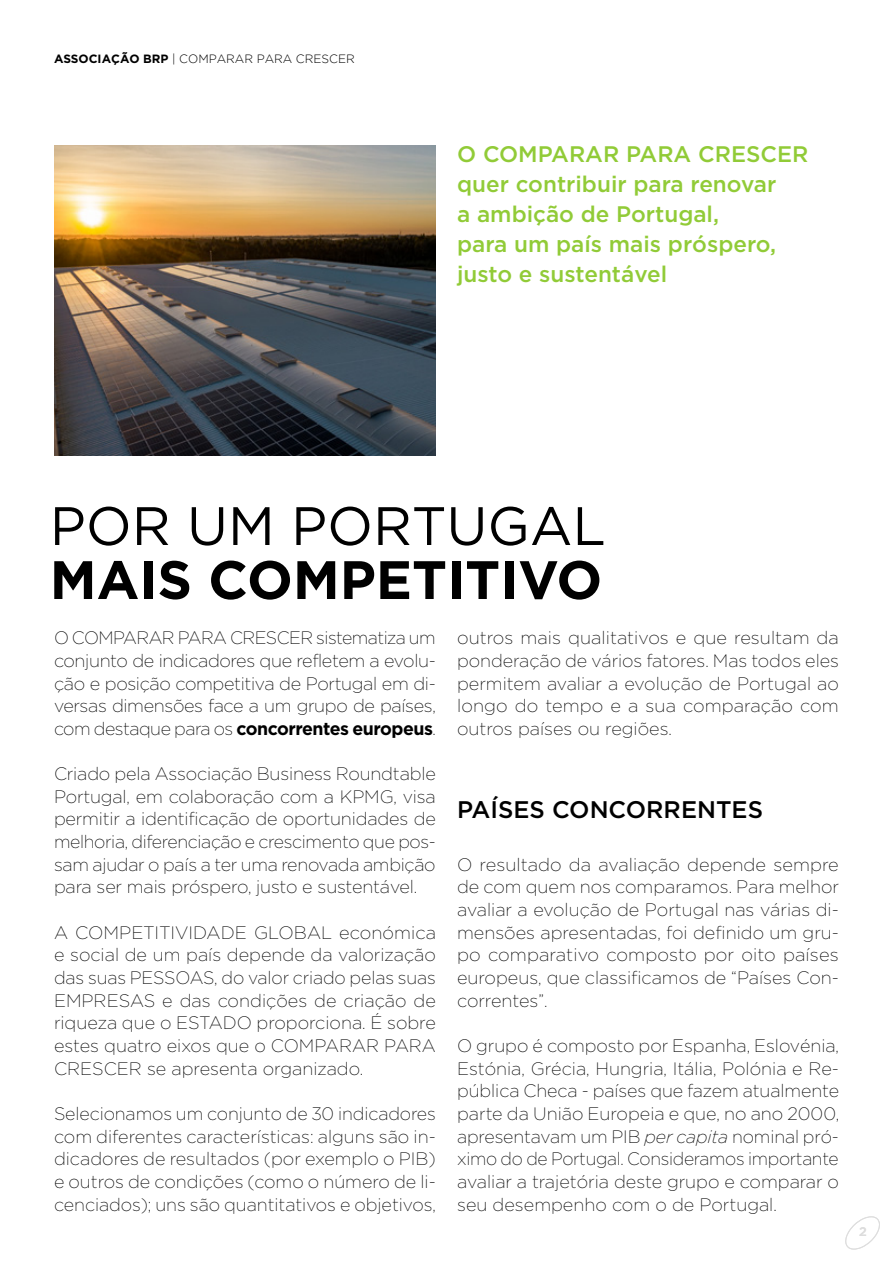
<style>
.page{position:relative;width:893px;height:1263px;background:#fff}
.page>*{position:absolute;margin:0;border:0;box-sizing:border-box;transform-origin:0 0}
.t1{font:700 54px "Gotham";color:#000}
.t2{font:54px "Gotham";color:#000}
.t3{font:500 24px "Gotham";color:#000}
.t4{font:500 22.5px/30px "Gotham";color:#91cb37}
.t5{font:200 18px/22.6px "Gotham";color:#000;text-align:justify}
.t6{font:500 12.45px "Gotham";color:#ddd}
.t7{font:300 12px "Gotham HTF";color:#000}
.s1{font-family:"Gotham";font-weight:700}
.s2{font-weight:700}
.s3{font-style:italic}
</style>
<div class="page">
<svg style="left:845px;top:1216px;width:35px;height:34px"></svg>
<img style="left:54px;top:145px;width:382px;height:310px">
<p class="t7" style="left:54px;top:52px;width:302px"><span class="s1">ASSOCIAÇÃO BRP</span> | COMPARAR PARA CRESCER</p>
<p class="t4" style="left:457px;top:138px;width:353px">O COMPARAR PARA CRESCER quer contribuir para renovar<br>a ambição de Portugal,<br>para um país mais próspero, justo e sustentável</p>
<h1 class="t2" style="left:50px;top:491px;width:557px">POR UM PORTUGAL</h1>
<h1 class="t1" style="left:50px;top:549px;width:554px">MAIS COMPETITIVO</h1>
<p class="t5" style="left:54px;top:626px;width:383px">O COMPARAR PARA CRESCER sistematiza um conjunto de indicadores que refletem a evolu&shy;ção e posição competitiva de Portugal em di&shy;versas dimensões face a um grupo de países, com destaque para os <span class="s2">concorrentes europeus</span>.</p>
<p class="t5" style="left:54px;top:762px;width:383px">Criado pela Associação Business Roundtable Portugal, em colaboração com a KPMG, visa permitir a identificação de oportunidades de melhoria, diferenciação e crescimento que pos&shy;sam ajudar o país a ter uma renovada ambição para ser mais próspero, justo e sustentável.</p>
<p class="t5" style="left:54px;top:921px;width:383px">A COMPETITIVIDADE GLOBAL económica e social de um país depende da valorização das suas PESSOAS, do valor criado pelas suas EMPRESAS e das condições de criação de riqueza que o ESTADO proporciona. É sobre estes quatro eixos que o COMPARAR PARA CRESCER se apresenta organizado.</p>
<p class="t5" style="left:54px;top:1102px;width:383px">Selecionamos um conjunto de 30 indicadores com diferentes características: alguns são in&shy;dicadores de resultados (por exemplo o PIB) e outros de condições (como o número de li&shy;cenciados); uns são quantitativos e objetivos,</p>
<p class="t5" style="left:457px;top:626px;width:383px">outros mais qualitativos e que resultam da ponderação de vários fatores. Mas todos eles permitem avaliar a evolução de Portugal ao longo do tempo e a sua comparação com outros países ou regiões.</p>
<h2 class="t3" style="left:457px;top:795px;width:307px">PAÍSES CONCORRENTES</h2>
<p class="t5" style="left:457px;top:853px;width:383px">O resultado da avaliação depende sempre de com quem nos comparamos. Para melhor avaliar a evolução de Portugal nas várias di&shy;mensões apresentadas, foi definido um gru&shy;po comparativo composto por oito países europeus, que classificamos de “Países Con&shy;correntes”.</p>
<p class="t5" style="left:457px;top:1034px;width:384px">O grupo é composto por Espanha, Eslovénia, Estónia, Grécia, Hungria, Itália, Polónia e Re&shy;pública Checa - países que fazem atualmente parte da União Europeia e que, no ano 2000, apresentavam um PIB <span class="s3">per capita</span> nominal pró&shy;ximo do de Portugal. Consideramos importante avaliar a trajetória deste grupo e comparar o seu desempenho com o de Portugal.</p>
<p class="t6" style="left:859px;top:1225px;width:9px">2</p>
</div>
